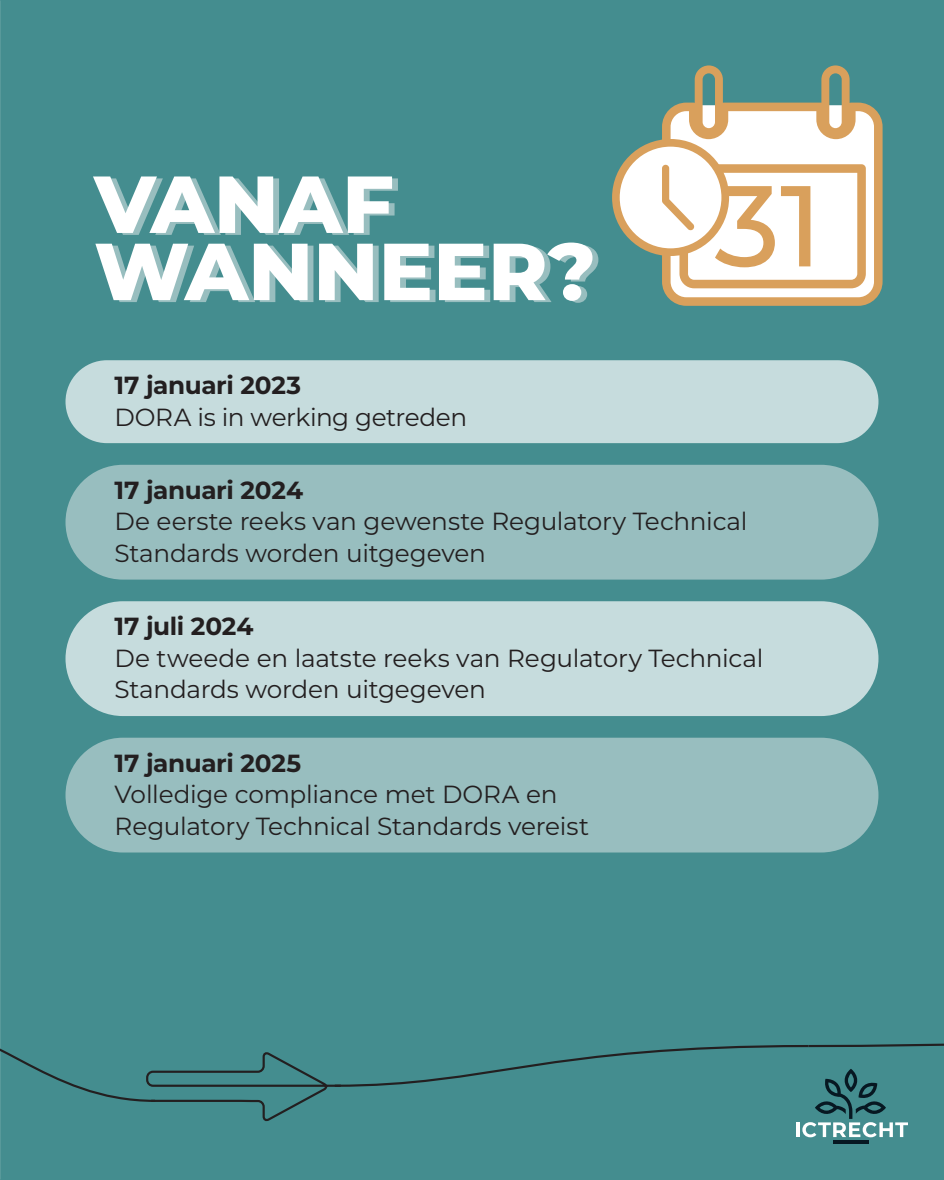
<style>
.page{position:relative;width:944px;height:1180px;background:#448d8f}
.page>*{position:absolute;margin:0;border:0;box-sizing:border-box;transform-origin:0 0}
.t1{font:500 114.75px "Montserrat";color:#d9a05c}
.t2{font:800 80.77px/67.3px "Montserrat";color:#fff}
.t3{font:24.75px/31.5px "Montserrat";letter-spacing:-.01em;color:#231f20}
.t4{font:700 24.75px "Montserrat";letter-spacing:-.01em;color:#231f20}
</style>
<div class="page">
<hr style="left:833px;top:1141px;width:35px;height:3px;background:#071822">
<div style="left:66px;top:360px;width:812px;height:83px;background:#c6dcdd;border-radius:41px"></div>
<div style="left:66px;top:601px;width:812px;height:115px;background:#c6dcdd;border-radius:57px"></div>
<div style="left:66px;top:465px;width:812px;height:115px;background:#98bebf;border-radius:57px"></div>
<div style="left:66px;top:738px;width:812px;height:114px;background:#98bebf;border-radius:57px"></div>
<svg style="left:662px;top:65px;width:221px;height:241px"></svg>
<div style="left:616px;top:143px;width:109px;height:109px;background:#fff;border-radius:50%"></div>
<div style="left:612px;top:139px;width:117px;height:117px;border:8px solid #d9a05c;border-radius:50%"></div>
<svg style="left:662px;top:164px;width:204px;height:124px;background:#f6e9d9"></svg>
<svg style="left:0;top:1019px;width:944px;height:118px"></svg>
<h2 class="t2" style="left:94px;top:166px;width:503px">VANAF<br>WANNEER?</h2>
<p class="t4" style="left:115px;top:367px;width:188px">17 januari 2023</p>
<p class="t3" style="left:115px;top:400px;width:354px">DORA is in werking getreden</p>
<h1 class="t1" style="left:714px;top:146px;width:110px">31</h1>
<p class="t4" style="left:115px;top:472px;width:190px">17 januari 2024</p>
<p class="t3" style="left:115px;top:505px;width:634px">De eerste reeks van gewenste Regulatory Technical<br>Standards worden uitgegeven</p>
<p class="t4" style="left:115px;top:608px;width:141px">17 juli 2024</p>
<p class="t3" style="left:115px;top:641px;width:650px">De tweede en laatste reeks van Regulatory Technical<br>Standards worden uitgegeven</p>
<p class="t4" style="left:115px;top:745px;width:188px">17 januari 2025</p>
<p class="t3" style="left:115px;top:778px;width:476px">Volledige compliance met DORA en<br>Regulatory Technical Standards vereist</p>
</div>
